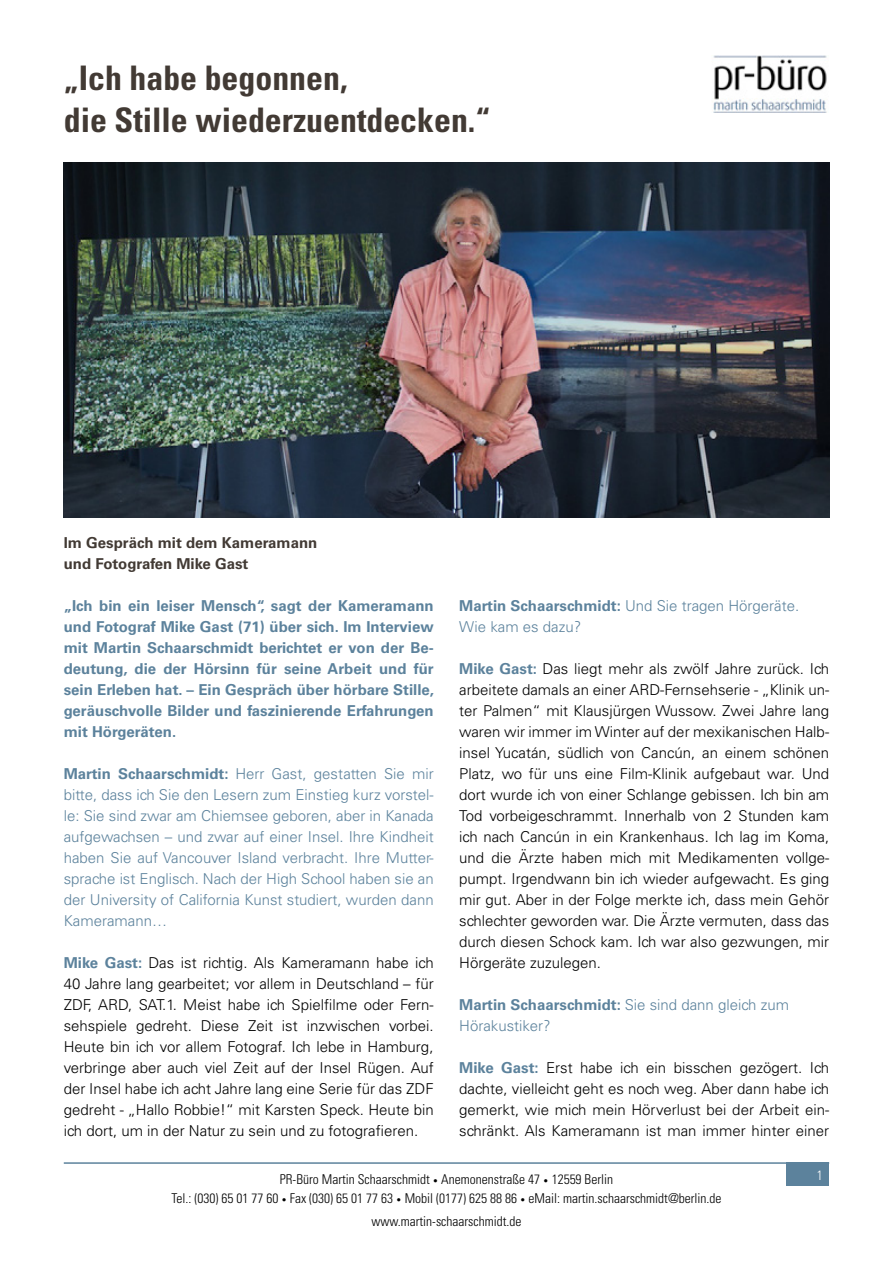
<style>
.page{position:relative;width:893px;height:1263px;background:#fff}
.page>*{position:absolute;margin:0;border:0;box-sizing:border-box;transform-origin:0 0}
.t1{font:700 condensed 33.9px/42.6px "Univers LT";color:#423a34}
.t2{font:300 15px/21px "Univers LT";color:#000;text-align:justify}
.t3{font:300 15px/21px "Univers LT";color:#5c829c}
.t4{font:700 15px/21px "Univers LT";color:#5c829c;text-align:justify}
.t5{font:700 15px/21px "Univers LT";color:#423a34}
.t6{font:300 condensed 13.5px/19.5px "Univers LT";color:#000;text-align:center}
.t7{font:300 condensed 13.5px "Univers LT";color:#fff}
.s1{font-weight:700}
.s2{font-weight:700;color:#5c829c}
.s3{font-size:9px}
</style>
<div class="page">
<img style="left:713px;top:55px;width:114px;height:58px">
<hr style="left:64px;top:1162px;width:765px;height:2px;background:#5c829c">
<div style="left:786px;top:1163px;width:43px;height:23px;background:#5c829c"></div>
<img style="left:64px;top:163px;width:765px;height:354px">
<h1 class="t1" style="left:64px;top:56px;width:428px">„Ich habe begonnen,<br>die Stille wiederzuentdecken.“</h1>
<p class="t5" style="left:64px;top:532px;width:255px">Im Gespräch mit dem Kameramann und Fotografen Mike Gast</p>
<p class="t4" style="left:64px;top:595px;width:372px">„Ich bin ein leiser Mensch“, sagt der Kameramann und Fotograf Mike Gast (71) über sich. Im Interview mit Martin Schaarschmidt berichtet er von der Be&shy;deutung, die der Hörsinn für seine Arbeit und für sein Erleben hat. – Ein Gespräch über hörbare Stille, geräuschvolle Bilder und faszinierende Erfahrungen mit Hörgeräten.</p>
<p class="t3" style="left:64px;top:763px;width:371px;text-align:justify"><span class="s1">Martin Schaarschmidt:</span> Herr Gast, gestatten Sie mir bitte, dass ich Sie den Lesern zum Einstieg kurz vorstel&shy;le: Sie sind zwar am Chiemsee geboren, aber in Kanada aufgewachsen – und zwar auf einer Insel. Ihre Kindheit haben Sie auf Vancouver Island verbracht. Ihre Mutter&shy;sprache ist Englisch. Nach der High School haben sie an der University of California Kunst studiert, wurden dann Kameramann…</p>
<p class="t2" style="left:64px;top:952px;width:371px"><span class="s2">Mike Gast:</span> Das ist richtig. Als Kameramann habe ich 40 Jahre lang gearbeitet; vor allem in Deutschland – für ZDF, ARD, SAT.1. Meist habe ich Spielfilme oder Fern&shy;sehspiele gedreht. Diese Zeit ist inzwischen vorbei.<br>Heute bin ich vor allem Fotograf. Ich lebe in Hamburg, verbringe aber auch viel Zeit auf der Insel Rügen. Auf der Insel habe ich acht Jahre lang eine Serie für das ZDF gedreht - „Hallo Robbie!“ mit Karsten Speck. Heute bin ich dort, um in der Natur zu sein und zu fotografieren.</p>
<p class="t3" style="left:459px;top:595px;width:342px"><span class="s1">Martin Schaarschmidt:</span> Und Sie tragen Hörgeräte.<br>Wie kam es dazu?</p>
<p class="t2" style="left:459px;top:658px;width:371px"><span class="s2">Mike Gast:</span> Das liegt mehr als zwölf Jahre zurück. Ich arbeitete damals an einer ARD-Fernsehserie - „Klinik un&shy;ter Palmen“ mit Klausjürgen Wussow. Zwei Jahre lang waren wir immer im Winter auf der mexikanischen Halb&shy;insel Yucatán, südlich von Cancún, an einem schönen Platz, wo für uns eine Film-Klinik aufgebaut war. Und dort wurde ich von einer Schlange gebissen. Ich bin am Tod vorbeigeschrammt. Innerhalb von 2 Stunden kam ich nach Cancún in ein Krankenhaus. Ich lag im Koma, und die Ärzte haben mich mit Medikamenten vollge&shy;pumpt. Irgendwann bin ich wieder aufgewacht. Es ging mir gut. Aber in der Folge merkte ich, dass mein Gehör schlechter geworden war. Die Ärzte vermuten, dass das durch diesen Schock kam. Ich war also gezwungen, mir Hörgeräte zuzulegen.</p>
<p class="t3" style="left:459px;top:994px;width:331px"><span class="s1">Martin Schaarschmidt:</span> Sie sind dann gleich zum<br>Hörakustiker?</p>
<p class="t2" style="left:459px;top:1057px;width:371px"><span class="s2">Mike Gast:</span> Erst habe ich ein bisschen gezögert. Ich dachte, vielleicht geht es noch weg. Aber dann habe ich gemerkt, wie mich mein Hörverlust bei der Arbeit ein&shy;schränkt. Als Kameramann ist man immer hinter einer</p>
<p class="t6" style="left:171px;top:1169px;width:552px">PR-Büro Martin Schaarschmidt <span class="s3">•</span> Anemonenstraße 47 <span class="s3">•</span> 12559 Berlin<br>Tel.: (030) 65 01 77 60 <span class="s3">•</span> Fax (030) 65 01 77 63 <span class="s3">•</span> Mobil (0177) 625 88 86 <span class="s3">•</span> eMail: martin.schaarschmidt@berlin.de</p>
<p class="t6" style="left:371px;top:1211px;width:152px">www.martin-schaarschmidt.de</p>
<p class="t7" style="left:817px;top:1167px;width:7px">1</p>
</div>
